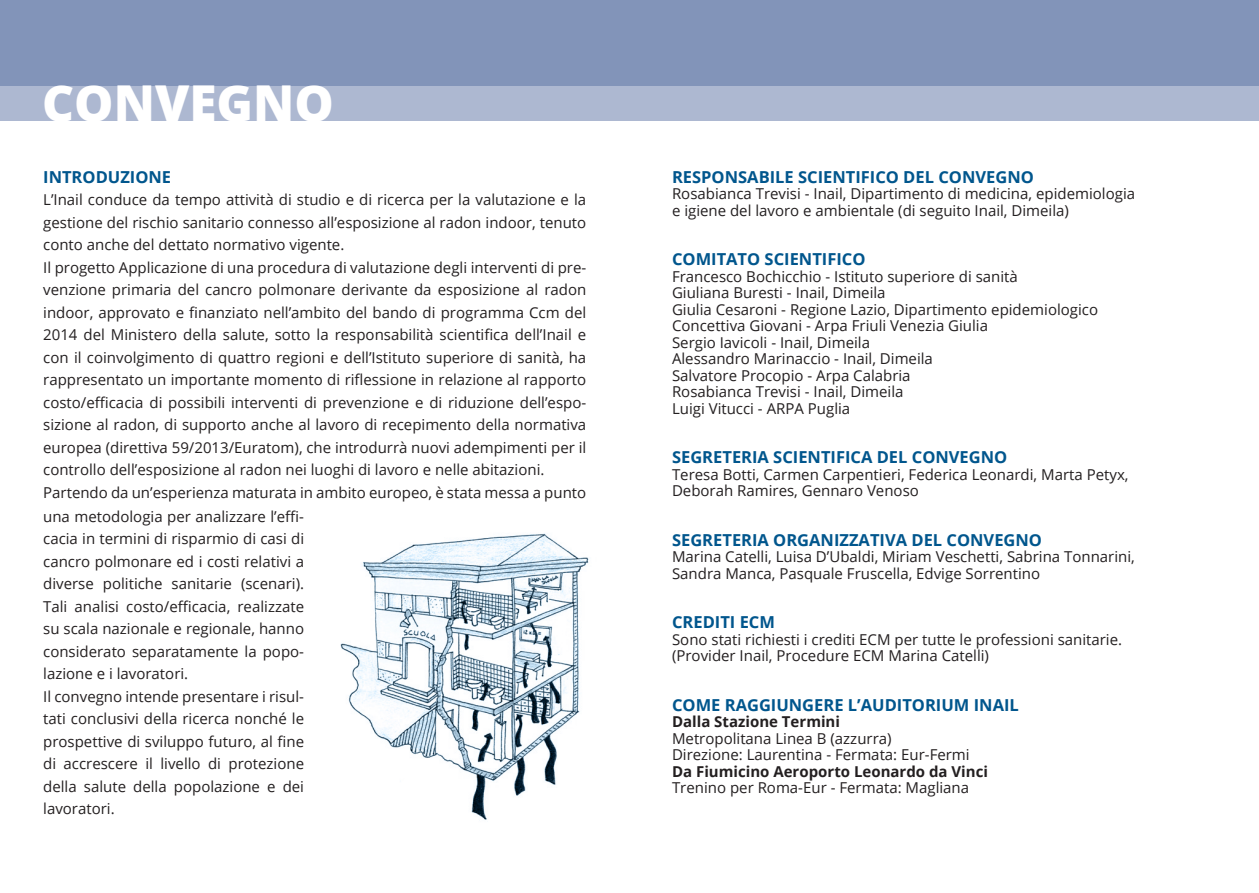
<style>
.page{position:relative;width:1259px;height:893px;background:#fff}
.page>*{position:absolute;margin:0;border:0;box-sizing:border-box;transform-origin:0 0}
.t1{font:800 49.5px "Open Sans";color:#fff}
.t2{font:700 16.5px "Open Sans";color:#01568d}
.t3{font:15px/22.5px "Open Sans";color:#231f20;text-align:justify}
.t4{font:700 15px "Open Sans";color:#231f20}
</style>
<div class="page">
<div style="left:0;top:86px;width:629px;height:34px;background:#adb8d1"></div>
<div style="left:607px;top:86px;width:652px;height:34px;background:#adb8d1"></div>
<div style="left:0;top:0;width:630px;height:86px;background:#8294b9"></div>
<div style="left:607px;top:0;width:652px;height:86px;background:#8294b9"></div>
<img style="left:340px;top:533px;width:249px;height:287px">
<p class="t1" style="left:42px;top:66px;width:293px">CONVEGNO</p>
<p class="t2" style="left:43px;top:165px;width:129px">INTRODUZIONE</p>
<p class="t3" style="left:43px;top:188px;width:544px">L’Inail conduce da tempo attività di studio e di ricerca per la valutazione e la gestione del rischio sanitario connesso all’esposizione al radon indoor, tenuto conto anche del dettato normativo vigente.</p>
<p class="t3" style="left:43px;top:256px;width:544px">Il progetto Applicazione di una procedura di valutazione degli interventi di pre&shy;venzione primaria del cancro polmonare derivante da esposizione al radon indoor, approvato e finanziato nell’ambito del bando di programma Ccm del 2014 del Ministero della salute, sotto la responsabilità scientifica dell’Inail e con il coinvolgimento di quattro regioni e dell’Istituto superiore di sanità, ha rappresentato un importante momento di riflessione in relazione al rapporto costo/efficacia di possibili interventi di prevenzione e di riduzione dell’espo&shy;sizione al radon, di supporto anche al lavoro di recepimento della normativa europea (direttiva 59/2013/Euratom), che introdurrà nuovi adempimenti per il controllo dell’esposizione al radon nei luoghi di lavoro e nelle abitazioni.</p>
<p class="t3" style="left:43px;top:481px;width:544px">Partendo da un’esperienza maturata in ambito europeo, è stata messa a punto</p>
<p class="t3" style="left:43px;top:505px;width:262px">una metodologia per analizzare l’effi&shy;cacia in termini di risparmio di casi di cancro polmonare ed i costi relativi a diverse politiche sanitarie (scenari).<br>Tali analisi costo/efficacia, realizzate su scala nazionale e regionale, hanno considerato separatamente la popo&shy;lazione e i lavoratori.</p>
<p class="t3" style="left:43px;top:685px;width:262px">Il convegno intende presentare i risul&shy;tati conclusivi della ricerca nonché le prospettive di sviluppo futuro, al fine di accrescere il livello di protezione della salute della popolazione e dei lavoratori.</p>
<p class="t2" style="left:672px;top:165px;width:363px">RESPONSABILE SCIENTIFICO DEL CONVEGNO</p>
<p class="t3" style="left:672px;top:182px;width:465px">Rosabianca Trevisi - Inail, Dipartimento di medicina, epidemiologia</p>
<p class="t3" style="left:672px;top:199px;width:398px">e igiene del lavoro e ambientale (di seguito Inail, Dimeila)</p>
<p class="t2" style="left:672px;top:248px;width:195px">COMITATO SCIENTIFICO</p>
<p class="t3" style="left:672px;top:265px;width:347px">Francesco Bochicchio - Istituto superiore di sanità</p>
<p class="t3" style="left:672px;top:281px;width:215px">Giuliana Buresti - Inail, Dimeila</p>
<p class="t3" style="left:672px;top:298px;width:428px">Giulia Cesaroni - Regione Lazio, Dipartimento epidemiologico</p>
<p class="t3" style="left:672px;top:314px;width:317px">Concettiva Giovani - Arpa Friuli Venezia Giulia</p>
<p class="t3" style="left:672px;top:331px;width:199px">Sergio Iavicoli - Inail, Dimeila</p>
<p class="t3" style="left:672px;top:347px;width:262px">Alessandro Marinaccio - Inail, Dimeila</p>
<p class="t3" style="left:672px;top:364px;width:240px">Salvatore Procopio - Arpa Calabria</p>
<p class="t3" style="left:672px;top:380px;width:233px">Rosabianca Trevisi - Inail, Dimeila</p>
<p class="t3" style="left:672px;top:397px;width:180px">Luigi Vitucci - ARPA Puglia</p>
<p class="t2" style="left:672px;top:446px;width:337px">SEGRETERIA SCIENTIFICA DEL CONVEGNO</p>
<p class="t3" style="left:672px;top:463px;width:458px">Teresa Botti, Carmen Carpentieri, Federica Leonardi, Marta Petyx,</p>
<p class="t3" style="left:672px;top:479px;width:248px">Deborah Ramires, Gennaro Venoso</p>
<p class="t2" style="left:672px;top:528px;width:371px">SEGRETERIA ORGANIZZATIVA DEL CONVEGNO</p>
<p class="t3" style="left:672px;top:545px;width:464px">Marina Catelli, Luisa D’Ubaldi, Miriam Veschetti, Sabrina Tonnarini,</p>
<p class="t3" style="left:672px;top:562px;width:370px">Sandra Manca, Pasquale Fruscella, Edvige Sorrentino</p>
<p class="t2" style="left:672px;top:611px;width:104px">CREDITI ECM</p>
<p class="t3" style="left:672px;top:628px;width:452px">Sono stati richiesti i crediti ECM per tutte le professioni sanitarie.</p>
<p class="t3" style="left:672px;top:644px;width:318px">(Provider Inail, Procedure ECM Marina Catelli)</p>
<p class="t2" style="left:672px;top:693px;width:348px">COME RAGGIUNGERE L’AUDITORIUM INAIL</p>
<p class="t4" style="left:672px;top:711px;width:170px">Dalla Stazione Termini</p>
<p class="t3" style="left:672px;top:727px;width:221px">Metropolitana Linea B (azzurra)</p>
<p class="t3" style="left:672px;top:743px;width:299px">Direzione: Laurentina - Fermata: Eur-Fermi</p>
<p class="t4" style="left:672px;top:761px;width:317px">Da Fiumicino Aeroporto Leonardo da Vinci</p>
<p class="t3" style="left:672px;top:776px;width:299px">Trenino per Roma-Eur - Fermata: Magliana</p>
</div>
